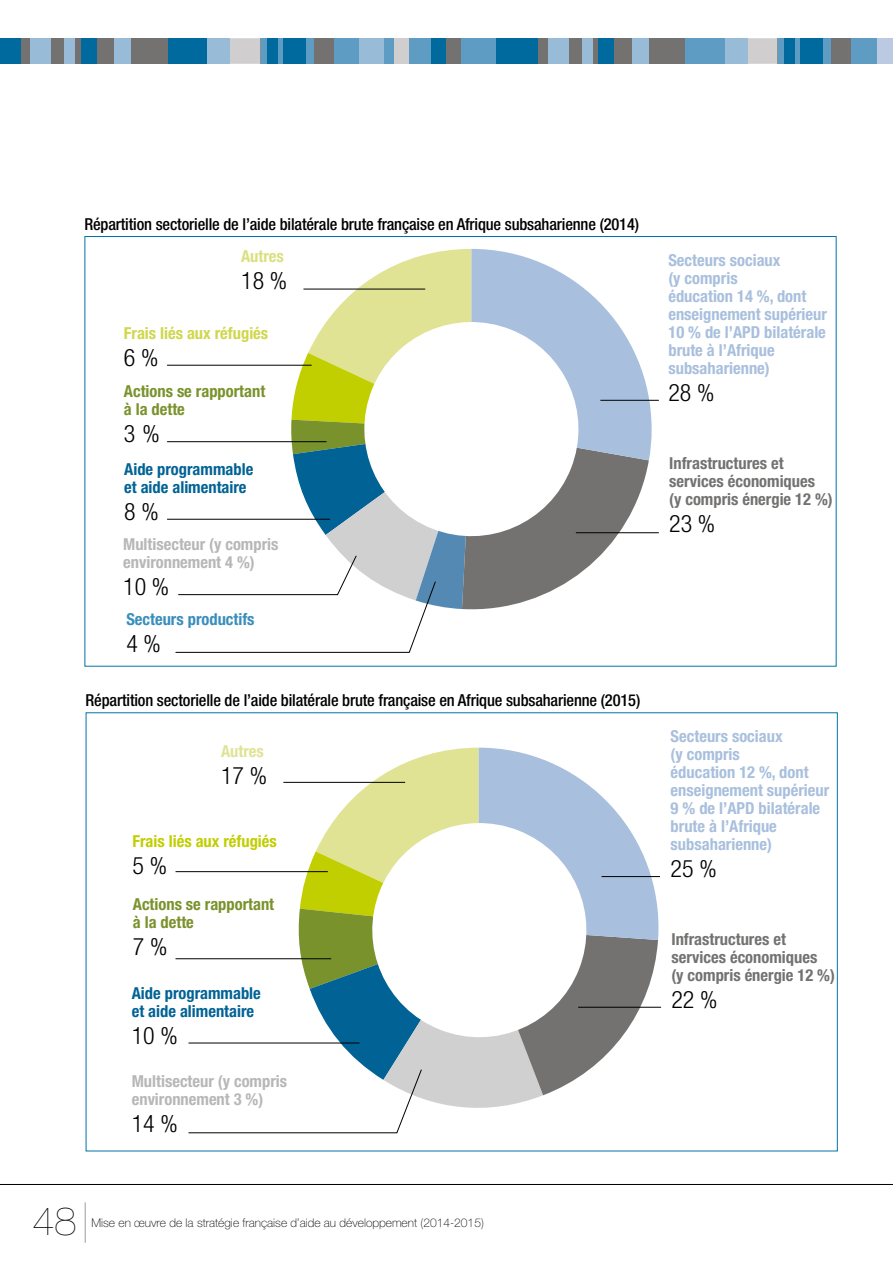
<style>
.page{position:relative;width:893px;height:1263px;background:#fff}
.page>*{position:absolute;margin:0;border:0;box-sizing:border-box;transform-origin:0 0}
.t1{font:200 39.6px "Helvetica Neue LT Std";color:#000}
.t2{font:300 condensed 24px "Helvetica Neue LT Std";color:#000}
.t3{font:700 condensed 16.5px/18px "Helvetica Neue LT Std";color:#a8bfdd}
.t4{font:500 condensed 16.5px "Helvetica Neue LT Std";letter-spacing:-.01em;color:#000}
.t5{font:700 condensed 16.5px/18px "Helvetica Neue LT Std";color:#737271}
.t6{font:700 condensed 16.5px/18px "Helvetica Neue LT Std";color:#b8b7b7}
.t7{font:700 condensed 16.5px/18px "Helvetica Neue LT Std";color:#006295}
.t8{font:700 condensed 16.5px/18px "Helvetica Neue LT Std";color:#7a922c}
.t9{font:700 condensed 16.5px "Helvetica Neue LT Std";color:#cfd74c}
.t10{font:700 condensed 16.5px "Helvetica Neue LT Std";color:#c1ce00}
.t11{font:700 condensed 16.5px "Helvetica Neue LT Std";color:#398ebb}
.t12{font:700 condensed 16.5px "Helvetica Neue LT Std";color:#dae07f}
.t13{font:700 condensed 16.5px "Helvetica Neue LT Std";color:#e0e394}
.t14{font:100 12px "Helvetica Neue LT Std";color:#000}
</style>
<div class="page">
<hr style="left:0;top:1184px;width:893px;height:1px;background:#000">
<hr style="left:85px;top:1202px;width:1px;height:41px;background:#9d9d9c">
<div style="left:352px;top:38px;width:336px;height:26px;background:#737271"></div>
<div style="left:778px;top:38px;width:115px;height:26px;background:#5e9cc4"></div>
<div style="left:832px;top:38px;width:19px;height:26px;background:#737271"></div>
<div style="left:494px;top:38px;width:44px;height:26px;background:#00699e"></div>
<div style="left:548px;top:38px;width:21px;height:26px;background:#98bbd8"></div>
<div style="left:582px;top:38px;width:11px;height:26px;background:#98bbd8"></div>
<div style="left:598px;top:38px;width:16px;height:26px;background:#00699e"></div>
<div style="left:632px;top:38px;width:17px;height:26px;background:#98bbd8"></div>
<div style="left:877px;top:38px;width:16px;height:26px;background:#bbc9e3"></div>
<div style="left:801px;top:38px;width:22px;height:26px;background:#00699e"></div>
<svg style="left:747px;top:38px;width:31px;height:26px"></svg>
<div style="left:784px;top:38px;width:11px;height:26px;background:#00699e"></div>
<div style="left:430px;top:38px;width:16px;height:26px;background:#00699e"></div>
<div style="left:461px;top:38px;width:35px;height:26px;background:#5e9cc4"></div>
<div style="left:685px;top:38px;width:41px;height:26px;background:#5e9cc4"></div>
<div style="left:725px;top:38px;width:22px;height:26px;background:#98bbd8"></div>
<div style="left:0;top:38px;width:170px;height:26px;background:#737271"></div>
<div style="left:260px;top:38px;width:171px;height:26px;background:#5e9cc4"></div>
<div style="left:314px;top:38px;width:19px;height:26px;background:#737271"></div>
<div style="left:0;top:38px;width:20px;height:26px;background:#00699e"></div>
<div style="left:31px;top:38px;width:20px;height:26px;background:#98bbd8"></div>
<div style="left:65px;top:38px;width:10px;height:26px;background:#98bbd8"></div>
<div style="left:81px;top:38px;width:15px;height:26px;background:#00699e"></div>
<div style="left:115px;top:38px;width:16px;height:26px;background:#98bbd8"></div>
<div style="left:394px;top:38px;width:14px;height:26px;background:#d0cecf"></div>
<div style="left:359px;top:38px;width:24px;height:26px;background:#98bbd8"></div>
<div style="left:283px;top:38px;width:22px;height:26px;background:#00699e"></div>
<svg style="left:230px;top:38px;width:30px;height:26px"></svg>
<div style="left:267px;top:38px;width:10px;height:26px;background:#00699e"></div>
<div style="left:168px;top:38px;width:41px;height:26px;background:#00699e"></div>
<div style="left:207px;top:38px;width:23px;height:26px;background:#98bbd8"></div>
<hr style="left:167px;top:365px;width:145px;height:1px;background:#000">
<hr style="left:600px;top:400px;width:59px;height:1px;background:#000">
<hr style="left:576px;top:532px;width:83px;height:1px;background:#000">
<hr style="left:167px;top:441px;width:160px;height:1px;background:#000">
<hr style="left:167px;top:519px;width:163px;height:1px;background:#000">
<svg style="left:175px;top:249px;width:477px;height:404px"></svg>
<hr style="left:602px;top:876px;width:58px;height:1px;background:#000">
<hr style="left:578px;top:1007px;width:83px;height:1px;background:#000">
<hr style="left:176px;top:871px;width:152px;height:1px;background:#000">
<hr style="left:176px;top:958px;width:155px;height:1px;background:#000">
<svg style="left:188px;top:748px;width:470px;height:385px"></svg>
<p class="t4" style="left:84px;top:214px;width:556px">Répartition sectorielle de l’aide bilatérale brute française en Afrique subsaharienne (2014)</p>
<p class="t12" style="left:241px;top:246px;width:44px">Autres</p>
<h2 class="t2" style="left:241px;top:267px;width:48px">18 %</h2>
<p class="t9" style="left:124px;top:323px;width:146px">Frais liés aux réfugiés</p>
<h2 class="t2" style="left:124px;top:344px;width:36px">6 %</h2>
<p class="t8" style="left:124px;top:382px;width:143px">Actions se rapportant à la dette</p>
<h2 class="t2" style="left:124px;top:419px;width:38px">3 %</h2>
<p class="t7" style="left:124px;top:460px;width:131px">Aide programmable et aide alimentaire</p>
<h2 class="t2" style="left:124px;top:497px;width:36px">8 %</h2>
<p class="t6" style="left:123px;top:535px;width:157px">Multisecteur (y compris environnement 4 %)</p>
<h2 class="t2" style="left:123px;top:572px;width:48px">10 %</h2>
<p class="t11" style="left:126px;top:609px;width:130px">Secteurs productifs</p>
<h2 class="t2" style="left:126px;top:630px;width:36px">4 %</h2>
<p class="t4" style="left:86px;top:690px;width:556px">Répartition sectorielle de l’aide bilatérale brute française en Afrique subsaharienne (2015)</p>
<p class="t13" style="left:221px;top:741px;width:44px">Autres</p>
<h2 class="t2" style="left:221px;top:762px;width:48px">17 %</h2>
<p class="t10" style="left:132px;top:831px;width:146px">Frais liés aux réfugiés</p>
<h2 class="t2" style="left:132px;top:851px;width:36px">5 %</h2>
<p class="t8" style="left:133px;top:895px;width:143px">Actions se rapportant à la dette</p>
<h2 class="t2" style="left:133px;top:933px;width:36px">7 %</h2>
<p class="t7" style="left:132px;top:984px;width:131px">Aide programmable et aide alimentaire</p>
<h2 class="t2" style="left:132px;top:1022px;width:48px">10 %</h2>
<p class="t6" style="left:132px;top:1071px;width:157px">Multisecteur (y compris environnement 3 %)</p>
<h2 class="t2" style="left:132px;top:1109px;width:48px">14 %</h2>
<p class="t3" style="left:668px;top:251px;width:160px">Secteurs sociaux<br>(y compris<br>éducation 14 %, dont enseignement supérieur<br>10 % de l’APD bilatérale brute à l’Afrique subsaharienne)</p>
<h2 class="t2" style="left:668px;top:379px;width:48px">28 %</h2>
<p class="t5" style="left:669px;top:453px;width:165px">Infrastructures et services économiques<br>(y compris énergie 12 %)</p>
<h2 class="t2" style="left:669px;top:509px;width:48px">23 %</h2>
<p class="t3" style="left:671px;top:727px;width:160px">Secteurs sociaux<br>(y compris<br>éducation 12 %, dont enseignement supérieur<br>9 % de l’APD bilatérale brute à l’Afrique subsaharienne)</p>
<h2 class="t2" style="left:671px;top:855px;width:48px">25 %</h2>
<p class="t5" style="left:671px;top:930px;width:165px">Infrastructures et services économiques<br>(y compris énergie 12 %)</p>
<h2 class="t2" style="left:671px;top:985px;width:48px">22 %</h2>
<h1 class="t1" style="left:33px;top:1197px;width:46px">48</h1>
<p class="t14" style="left:91px;top:1216px;width:394px">Mise en œuvre de la stratégie française d’aide au développement (2014-2015)</p>
</div>
